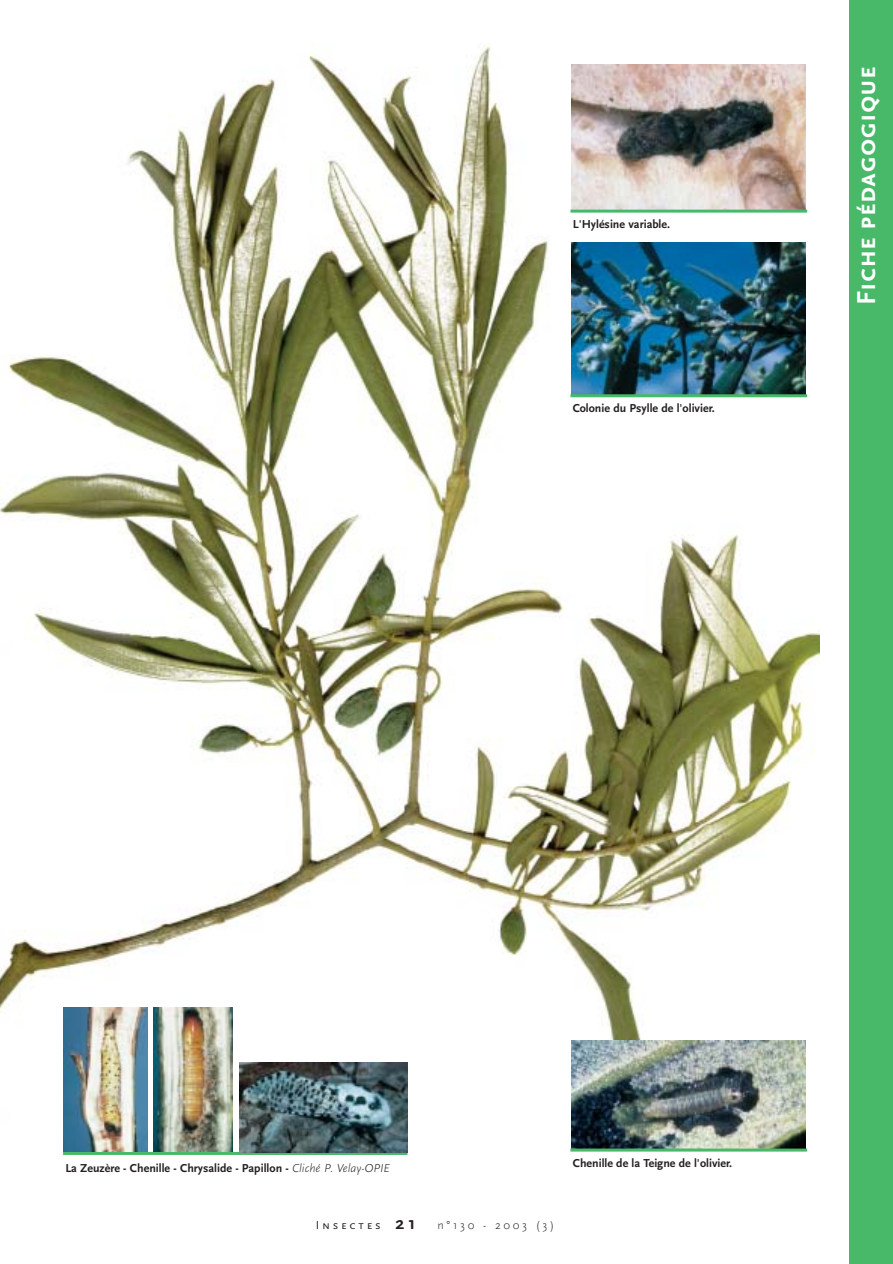
<style>
.page{position:relative;width:893px;height:1264px;background:#fff}
.page>*{position:absolute;margin:0;border:0;box-sizing:border-box;transform-origin:0 0}
.t1{font:700 27px "Scala Sans Caps";color:#fff}
.t2{font:700 12px "Scala Sans";color:#231f20}
.t3{font:300 12px "Scala Sans";letter-spacing:.22em;color:#231f20}
.s1{font-weight:300;font-style:italic}
.s2{font-family:"Scala Sans Caps";font-weight:400}
.s3{font-weight:700;font-size:18px}
</style>
<div class="page">
<img style="left:0;top:0;width:893px;height:1263px">
<p class="t2" style="left:573px;top:218px;width:99px">L'Hylésine variable.</p>
<p class="t2" style="left:573px;top:403px;width:144px">Colonie du Psylle de l'olivier.</p>
<h1 class="t1" style="left:850px;top:305px;width:240px;rotate:-90deg">Fiche pédagogique</h1>
<p class="t2" style="left:65px;top:1163px;width:326px">La Zeuzère - Chenille - Chrysalide - Papillon - <span class="s1">Cliché P. Velay-OPIE</span></p>
<p class="t3" style="left:316px;top:1219px;width:240px"><span class="s2">Insectes</span> <span class="s3">21</span> n°130 - 2003 (3)</p>
<p class="t2" style="left:573px;top:1157px;width:161px">Chenille de la Teigne de l'olivier.</p>
</div>
